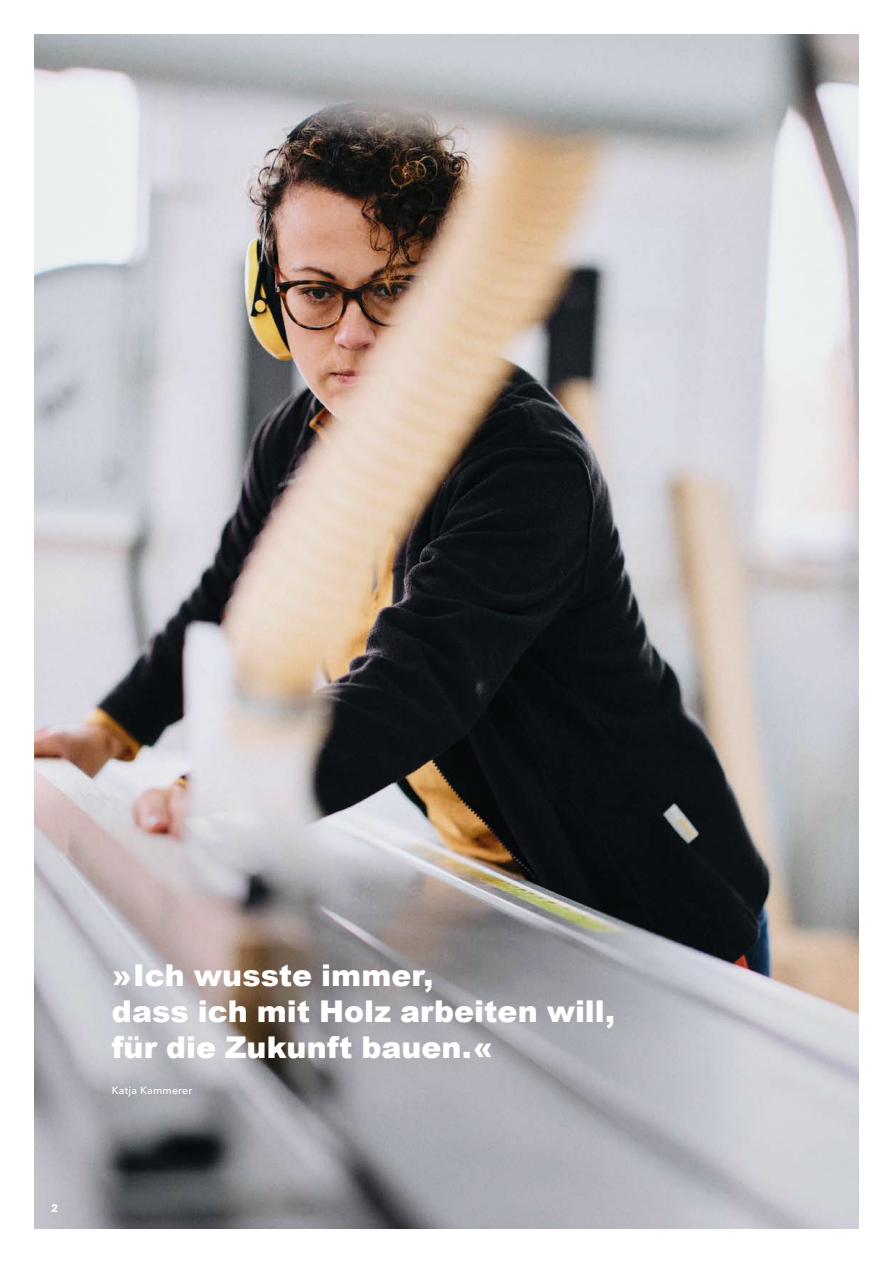
<style>
.page{position:relative;width:893px;height:1263px;background:#fff}
.page>*{position:absolute;margin:0;border:0;box-sizing:border-box;transform-origin:0 0}
.t1{font:900 30px/36px "Arial";color:#fff}
.t2{font:700 10.65px "Avenir Next LT Pro";color:#fff}
.t3{font:500 10.5px "Avenir Next LT Pro";letter-spacing:.02em;color:#fff}
</style>
<div class="page">
<img style="left:34px;top:34px;width:825px;height:1195px">
<p class="t2" style="left:51px;top:1202px;width:8px">2</p>
<p class="t1" style="left:112px;top:957px;width:505px">»Ich wusste immer,<br>dass ich mit Holz arbeiten will, für die Zukunft bauen.«</p>
<p class="t3" style="left:112px;top:1084px;width:82px">Katja Kammerer</p>
</div>
